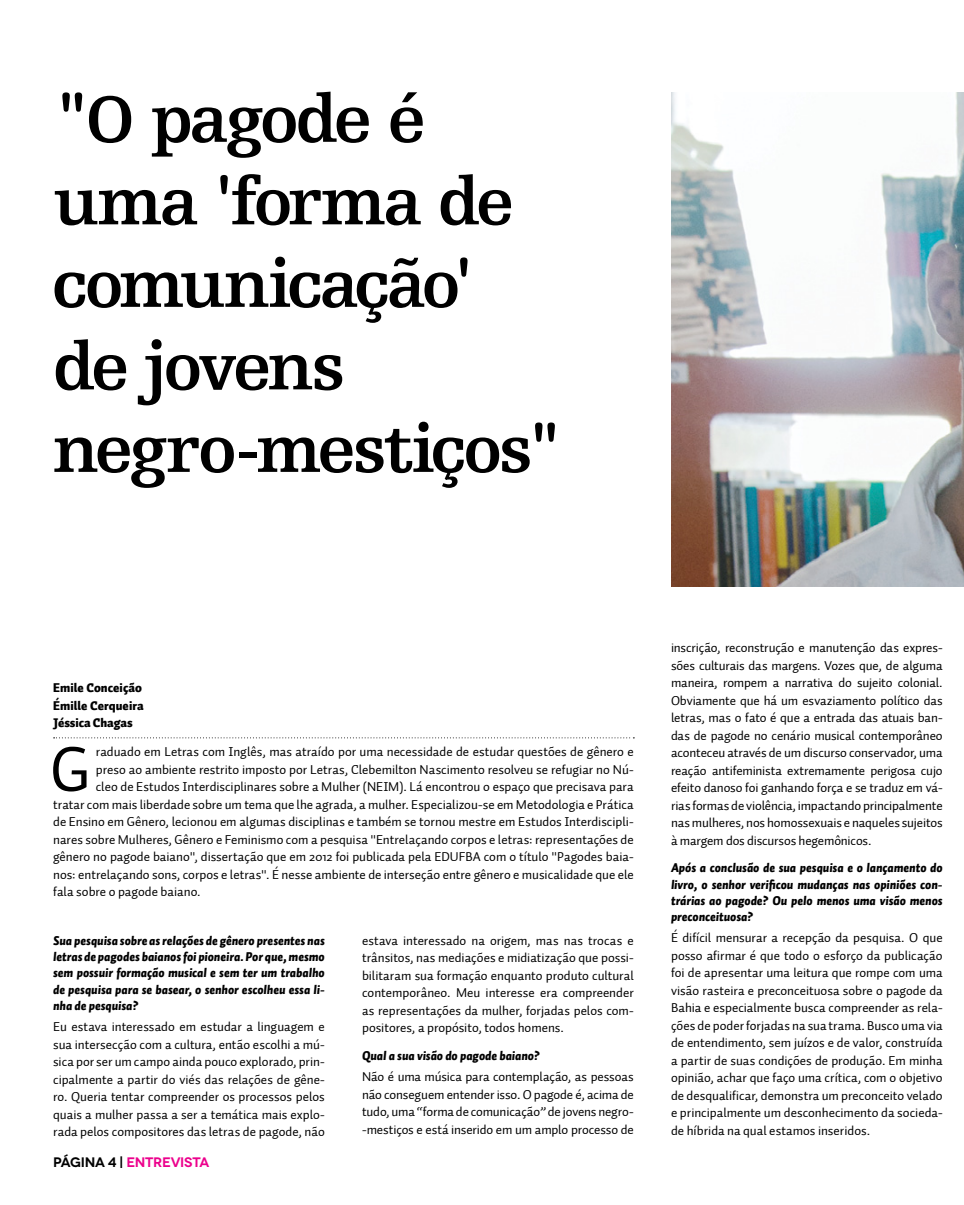
<style>
.page{position:relative;width:964px;height:1205px;background:#fff}
.page>*{position:absolute;margin:0;border:0;box-sizing:border-box;transform-origin:0 0}
.t1{font:700 68.75px/82.5px "Egyptienne FLT Std";letter-spacing:-.05em;color:#000}
.t2{font:64.62px "Auto 1";color:#000}
.t3{font:600 13.75px "Novecentowide";letter-spacing:-.025em;color:#ec008c}
.t4{font:13.12px/17.5px "Auto 1";color:#000;text-align:justify}
.t5{font:italic 900 12.5px/16.2px "Auto 1";letter-spacing:-.005em;color:#000;text-align:justify}
.t6{font:900 12.5px/17.5px "Auto 1";letter-spacing:.005em;color:#000}
.s1{color:#000}
</style>
<div class="page">
<svg style="left:54px;top:737px;width:580px;height:1px"></svg>
<img style="left:671px;top:92px;width:293px;height:494px">
<h1 class="t1" style="left:53px;top:79px;width:512px">"O pagode é uma 'forma de comunicação' de jovens negro-mestiços"</h1>
<p class="t6" style="left:53px;top:680px;width:92px">Emile Conceição<br>Émille Cerqueira<br>Jéssica Chagas</p>
<h2 class="t2" style="left:50px;top:729px;width:42px">G</h2>
<p class="t4" style="left:96px;top:743px;width:539px">raduado em Letras com Inglês, mas atraído por uma necessidade de estudar questões de gênero e</p>
<p class="t4" style="left:96px;top:760px;width:539px">preso ao ambiente restrito imposto por Letras, Clebemilton Nascimento resolveu se refugiar no Nú-</p>
<p class="t4" style="left:96px;top:778px;width:539px">cleo de Estudos Interdisciplinares sobre a Mulher (NEIM). Lá encontrou o espaço que precisava para</p>
<p class="t4" style="left:53px;top:795px;width:582px">tratar com mais liberdade sobre um tema que lhe agrada, a mulher. Especializou-se em Metodologia e Prática</p>
<p class="t4" style="left:53px;top:813px;width:582px">de Ensino em Gênero, lecionou em algumas disciplinas e também se tornou mestre em Estudos Interdiscipli-</p>
<p class="t4" style="left:53px;top:830px;width:582px">nares sobre Mulheres, Gênero e Feminismo com a pesquisa "Entrelaçando corpos e letras: representações de</p>
<p class="t4" style="left:53px;top:848px;width:582px">gênero no pagode baiano", dissertação que em 2012 foi publicada pela EDUFBA com o título "Pagodes baia-</p>
<p class="t4" style="left:53px;top:865px;width:582px">nos: entrelaçando sons, corpos e letras". É nesse ambiente de interseção entre gênero e musicalidade que ele</p>
<p class="t4" style="left:53px;top:883px;width:149px">fala sobre o pagode baiano.</p>
<p class="t5" style="left:53px;top:933px;width:273px">Sua pesquisa sobre as relações de gênero presentes nas letras de pagodes baianos foi pioneira. Por que, mesmo sem possuir formação musical e sem ter um trabalho de pesquisa para se basear, o senhor escolheu essa li&shy;nha de pesquisa?</p>
<p class="t4" style="left:53px;top:1018px;width:273px">Eu estava interessado em estudar a linguagem e sua intersecção com a cultura, então escolhi a mú&shy;sica por ser um campo ainda pouco explorado, prin&shy;cipalmente a partir do viés das relações de gêne&shy;ro. Queria tentar compreender os processos pelos quais a mulher passa a ser a temática mais explo&shy;rada pelos compositores das letras de pagode, não</p>
<p class="t4" style="left:362px;top:932px;width:273px">estava interessado na origem, mas nas trocas e trânsitos, nas mediações e midiatização que possi&shy;bilitaram sua formação enquanto produto cultural contemporâneo. Meu interesse era compreender as representações da mulher, forjadas pelos com&shy;positores, a propósito, todos homens.</p>
<p class="t5" style="left:362px;top:1048px;width:179px">Qual a sua visão do pagode baiano?</p>
<p class="t4" style="left:362px;top:1068px;width:273px">Não é uma música para contemplação, as pessoas não conseguem entender isso. O pagode é, acima de tudo, uma “forma de comunicação” de jovens negro--mestiços e está inserido em um amplo processo de</p>
<p class="t3" style="left:53px;top:1154px;width:158px"><span class="s1">PÁGINA 4 |</span> ENTREVISTA</p>
<p class="t4" style="left:671px;top:639px;width:273px">inscrição, reconstrução e manutenção das expres&shy;sões culturais das margens. Vozes que, de alguma maneira, rompem a narrativa do sujeito colonial.<br>Obviamente que há um esvaziamento político das letras, mas o fato é que a entrada das atuais ban&shy;das de pagode no cenário musical contemporâneo aconteceu através de um discurso conservador, uma reação antifeminista extremamente perigosa cujo efeito danoso foi ganhando força e se traduz em vá&shy;rias formas de violência, impactando principalmente nas mulheres, nos homossexuais e naqueles sujeitos à margem dos discursos hegemônicos.</p>
<p class="t5" style="left:671px;top:860px;width:273px">Após a conclusão de sua pesquisa e o lançamento do livro, o senhor verificou mudanças nas opiniões con&shy;trárias ao pagode? Ou pelo menos uma visão menos preconceituosa?</p>
<p class="t4" style="left:671px;top:929px;width:273px">É difícil mensurar a recepção da pesquisa. O que posso afirmar é que todo o esforço da publicação foi de apresentar uma leitura que rompe com uma visão rasteira e preconceituosa sobre o pagode da Bahia e especialmente busca compreender as rela&shy;ções de poder forjadas na sua trama. Busco uma via de entendimento, sem juízos e de valor, construída a partir de suas condições de produção. Em minha opinião, achar que faço uma crítica, com o objetivo de desqualificar, demonstra um preconceito velado e principalmente um desconhecimento da socieda&shy;de híbrida na qual estamos inseridos.</p>
</div>
